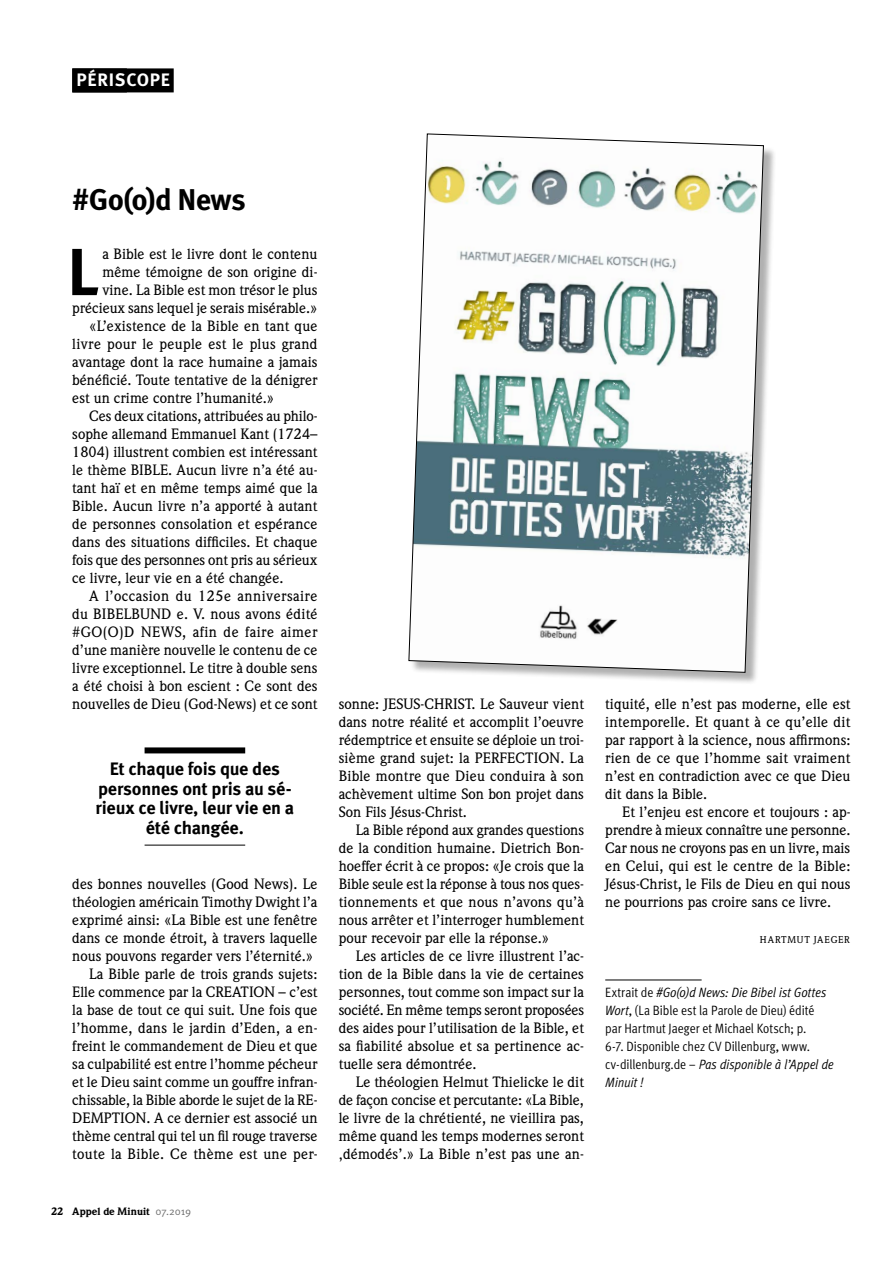
<style>
.page{position:relative;width:893px;height:1263px;background:#fff}
.page>*{position:absolute;margin:0;border:0;box-sizing:border-box;transform-origin:0 0}
.t1{font:700 66.45px "Meta OT";color:#000}
.t2{font:700 30px "Meta OT";letter-spacing:-.025em;color:#000}
.t3{font:700 18px/19.8px "Meta OT";letter-spacing:-.015em;color:#000;text-align:center}
.t4{font:700 18px "Meta OT";letter-spacing:.04em;color:#fff}
.t5{font:500 14.7px/18px "Weidemann";color:#000;text-align:justify}
.t6{font:500 14.7px "Weidemann";letter-spacing:.03em;color:#000}
.t7{font:500 14.7px "Weidemann";letter-spacing:.02em;color:#000}
.t8{font:13.5px/18px "Meta OT Cond Norm";color:#000}
.t9{font:13.5px/18px "Meta OT Cond Norm Ita";letter-spacing:-.005em;color:#000}
.t10{font:900 10.5px "Weidemann";letter-spacing:-.005em;color:#000}
.t11{font:500 9.75px "Weidemann";letter-spacing:.07em;color:#000}
.s1{font-family:"Meta OT Norm";font-weight:400;color:#6e6e6e}
.s2{font-family:"Meta OT Cond Norm"}
.s3{font-family:"Meta OT Cond Norm Ita"}
</style>
<div class="page">
<div style="left:72px;top:68px;width:102px;height:24px;background:#000"></div>
<div style="left:145px;top:747px;width:100px;height:6px;background:#000"></div>
<hr style="left:145px;top:845px;width:100px;height:1px;background:#000">
<hr style="left:605px;top:980px;width:97px;height:1px;background:#000">
<div style="left:411px;top:136px;width:365px;height:549px;background:#000;opacity:.31"></div>
<svg style="left:408px;top:134px;width:356px;height:539px"></svg>
<p class="t4" style="left:77px;top:68px;width:95px">PÉRISCOPE</p>
<p class="t4" style="left:77px;top:68px;width:48px">TITRE</p>
<h2 class="t2" style="left:72px;top:180px;width:175px">#Go(o)d News</h2>
<h1 class="t1" style="left:67px;top:230px;width:33px">L</h1>
<p class="t5" style="left:102px;top:245px;width:217px">a Bible est le livre dont le contenu</p>
<p class="t5" style="left:102px;top:263px;width:217px">même témoigne de son origine di-</p>
<p class="t5" style="left:102px;top:281px;width:217px">vine. La Bible est mon trésor le plus</p>
<p class="t5" style="left:72px;top:299px;width:247px">précieux sans lequel je serais misérable.»</p>
<p class="t5" style="left:89px;top:317px;width:230px">«L’existence de la Bible en tant que</p>
<p class="t7" style="left:72px;top:335px;width:247px">livre pour le peuple est le plus grand</p>
<p class="t5" style="left:72px;top:353px;width:247px">avantage dont la race humaine a jamais</p>
<p class="t5" style="left:72px;top:371px;width:247px">bénéficié. Toute tentative de la dénigrer</p>
<p class="t5" style="left:72px;top:389px;width:203px">est un crime contre l’humanité.»</p>
<p class="t5" style="left:89px;top:407px;width:230px">Ces deux citations, attribuées au philo-</p>
<p class="t5" style="left:72px;top:425px;width:247px">sophe allemand Emmanuel Kant (1724–</p>
<p class="t5" style="left:72px;top:443px;width:247px">1804) illustrent combien est intéressant</p>
<p class="t5" style="left:72px;top:461px;width:247px">le thème BIBLE. Aucun livre n’a été au-</p>
<p class="t5" style="left:72px;top:479px;width:247px">tant haï et en même temps aimé que la</p>
<p class="t5" style="left:72px;top:497px;width:247px">Bible. Aucun livre n’a apporté à autant</p>
<p class="t5" style="left:72px;top:515px;width:247px">de personnes consolation et espérance</p>
<p class="t5" style="left:72px;top:533px;width:247px">dans des situations difficiles. Et chaque</p>
<p class="t5" style="left:72px;top:551px;width:247px">fois que des personnes ont pris au sérieux</p>
<p class="t5" style="left:72px;top:569px;width:213px">ce livre, leur vie en a été changée.</p>
<p class="t6" style="left:89px;top:587px;width:230px">A l’occasion du 125e anniversaire</p>
<p class="t5" style="left:72px;top:605px;width:247px">du BIBELBUND e. V. nous avons édité</p>
<p class="t6" style="left:72px;top:623px;width:247px">#GO(O)D NEWS, afin de faire aimer</p>
<p class="t5" style="left:72px;top:641px;width:247px">d’une manière nouvelle le contenu de ce</p>
<p class="t5" style="left:72px;top:659px;width:247px">livre exceptionnel. Le titre à double sens</p>
<p class="t5" style="left:72px;top:677px;width:247px">a été choisi à bon escient : Ce sont des</p>
<p class="t5" style="left:72px;top:695px;width:247px">nouvelles de Dieu (God-News) et ce sont</p>
<p class="t3" style="left:95px;top:759px;width:200px">Et chaque fois que des personnes ont pris au sé&shy;rieux ce livre, leur vie en a été changée.</p>
<p class="t5" style="left:72px;top:875px;width:247px;text-align:right">des bonnes nouvelles (Good News). Le théologien américain Timothy Dwight l’a exprimé ainsi: «La Bible est une fenêtre dans ce monde étroit, à travers laquelle nous pouvons regarder vers l’éternité.» La Bible parle de trois grands sujets:<br>Elle commence par la CREATION – c’est la base de tout ce qui suit. Une fois que l’homme, dans le jardin d’Eden, a en&shy;freint le commandement de Dieu et que sa culpabilité est entre l’homme pécheur et le Dieu saint comme un gouffre infran&shy;chissable, la Bible aborde le sujet de la RE-DEMPTION. A ce dernier est associé un thème central qui tel un fil rouge traverse toute la Bible. Ce thème est une per-</p>
<p class="t10" style="left:51px;top:1204px;width:142px">22 Appel de Minuit <span class="s1">07.2019</span></p>
<p class="t5" style="left:339px;top:695px;width:247px">sonne: JESUS-CHRIST. Le Sauveur vient dans notre réalité et accomplit l’oeuvre rédemptrice et ensuite se déploie un troi&shy;sième grand sujet: la PERFECTION. La Bible montre que Dieu conduira à son achèvement ultime Son bon projet dans Son Fils Jésus-Christ.</p>
<p class="t5" style="left:339px;top:821px;width:247px;text-indent:17px">La Bible répond aux grandes questions de la condition humaine. Dietrich Bon&shy;hoeffer écrit à ce propos: «Je crois que la Bible seule est la réponse à tous nos ques&shy;tionnements et que nous n’avons qu’à nous arrêter et l’interroger humblement pour recevoir par elle la réponse.»</p>
<p class="t5" style="left:339px;top:947px;width:247px;text-indent:17px">Les articles de ce livre illustrent l’ac&shy;tion de la Bible dans la vie de certaines personnes, tout comme son impact sur la société. En même temps seront proposées des aides pour l’utilisation de la Bible, et sa fiabilité absolue et sa pertinence ac&shy;tuelle sera démontrée.</p>
<p class="t5" style="left:339px;top:1073px;width:247px;text-indent:17px">Le théologien Helmut Thielicke le dit de façon concise et percutante: «La Bible, le livre de la chrétienté, ne vieillira pas, même quand les temps modernes seront ‚démodés’.» La Bible n’est pas une an-</p>
<p class="t5" style="left:605px;top:695px;width:247px">tiquité, elle n’est pas moderne, elle est intemporelle. Et quant à ce qu’elle dit par rapport à la science, nous affirmons: rien de ce que l’homme sait vraiment n’est en contradiction avec ce que Dieu dit dans la Bible.</p>
<p class="t5" style="left:605px;top:803px;width:247px;text-indent:17px">Et l’enjeu est encore et toujours : ap&shy;prendre à mieux connaître une personne.<br>Car nous ne croyons pas en un livre, mais en Celui, qui est le centre de la Bible:<br>Jésus-Christ, le Fils de Dieu en qui nous ne pourrions pas croire sans ce livre.</p>
<p class="t11" style="left:760px;top:934px;width:91px">HARTMUT JAEGER</p>
<p class="t9" style="left:605px;top:983px;width:223px"><span class="s2">Extrait de</span> #Go(o)d News: Die Bibel ist Gottes</p>
<p class="t8" style="left:605px;top:1001px;width:211px"><span class="s3">Wort</span>, (La Bible est la Parole de Dieu) édité par Hartmut Jaeger et Michael Kotsch; p.<br>6-7. Disponible chez CV Dillenburg, www.</p>
<p class="t9" style="left:605px;top:1055px;width:230px"><span class="s2">cv-dillenburg.de –</span> Pas disponible à l’Appel de<br>Minuit !</p>
</div>
